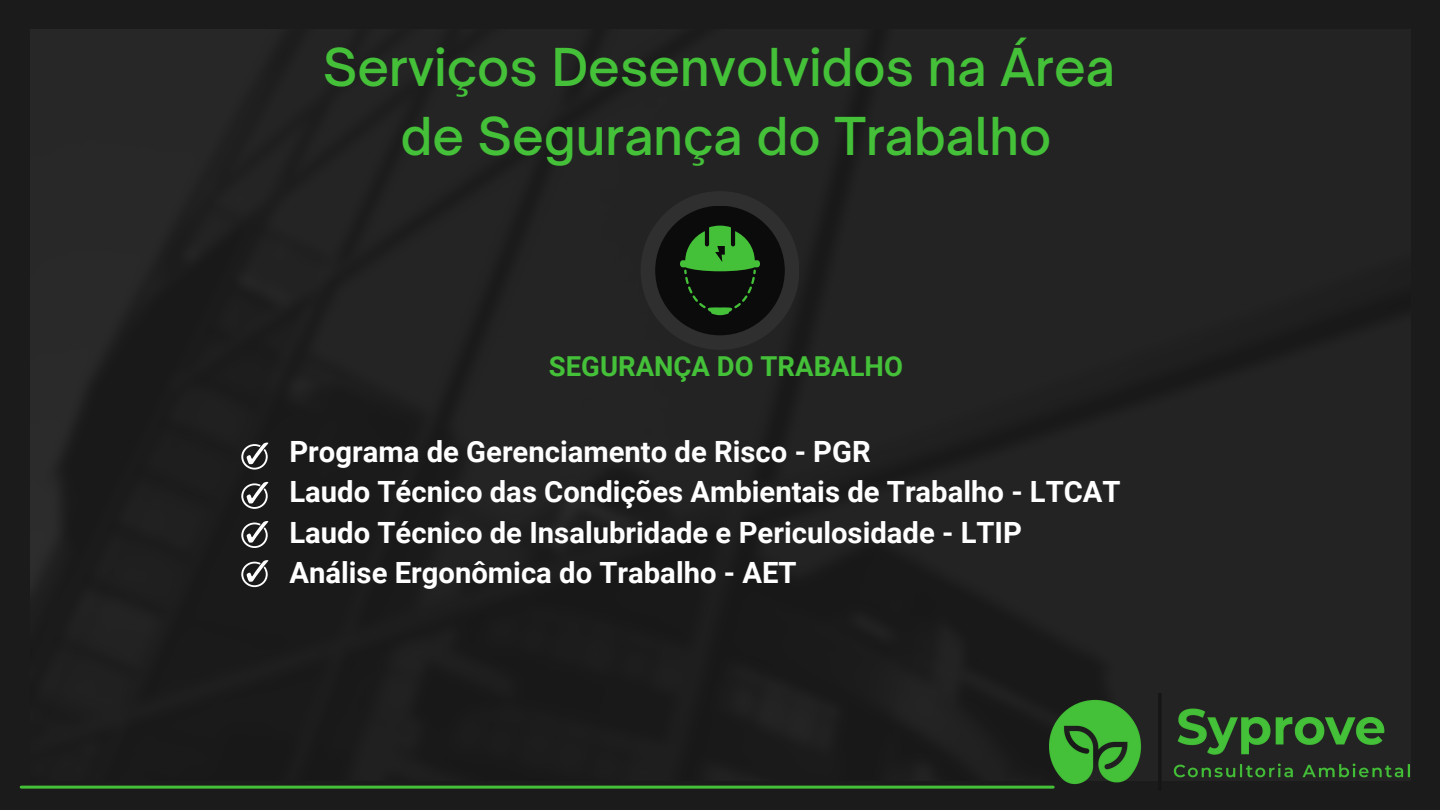
<style>
.page{position:relative;width:1440px;height:810px;background:#1b1b1b}
.page>*{position:absolute;margin:0;border:0;box-sizing:border-box;transform-origin:0 0}
.t1{font:500 50px "Open Sauce One";color:#44c039}
.t2{font:700 29.2px "Roboto";color:#fff}
.t3{font:700 27.5px "Roboto";color:#44c039}
</style>
<div class="page">
<img style="left:30px;top:30px;width:1380px;height:748px">
<div style="left:641px;top:191px;width:158px;height:159px;background:#2f2f2f;border-radius:50%"></div>
<div style="left:655px;top:206px;width:130px;height:129px;background:#0b0b0b;border-radius:50%"></div>
<svg style="left:241px;top:482px;width:27px;height:27px"></svg>
<svg style="left:241px;top:443px;width:27px;height:27px"></svg>
<svg style="left:241px;top:521px;width:27px;height:27px"></svg>
<img style="left:1049px;top:693px;width:360px;height:96px">
<hr style="left:21px;top:786px;width:1032px;height:3px;background:#44c039">
<svg style="left:680px;top:226px;width:80px;height:89px"></svg>
<svg style="left:241px;top:560px;width:27px;height:27px"></svg>
<p class="t1" style="left:323px;top:36px;width:793px">Serviços Desenvolvidos na Área</p>
<p class="t1" style="left:401px;top:105px;width:652px">de Segurança do Trabalho</p>
<p class="t3" style="left:549px;top:350px;width:356px">SEGURANÇA DO TRABALHO</p>
<p class="t2" style="left:289px;top:435px;width:583px">Programa de Gerenciamento de Risco - PGR</p>
<p class="t2" style="left:289px;top:475px;width:833px">Laudo Técnico das Condições Ambientais de Trabalho - LTCAT</p>
<p class="t2" style="left:289px;top:516px;width:734px">Laudo Técnico de Insalubridade e Periculosidade - LTIP</p>
<p class="t2" style="left:289px;top:556px;width:509px">Análise Ergonômica do Trabalho - AET</p>
</div>
